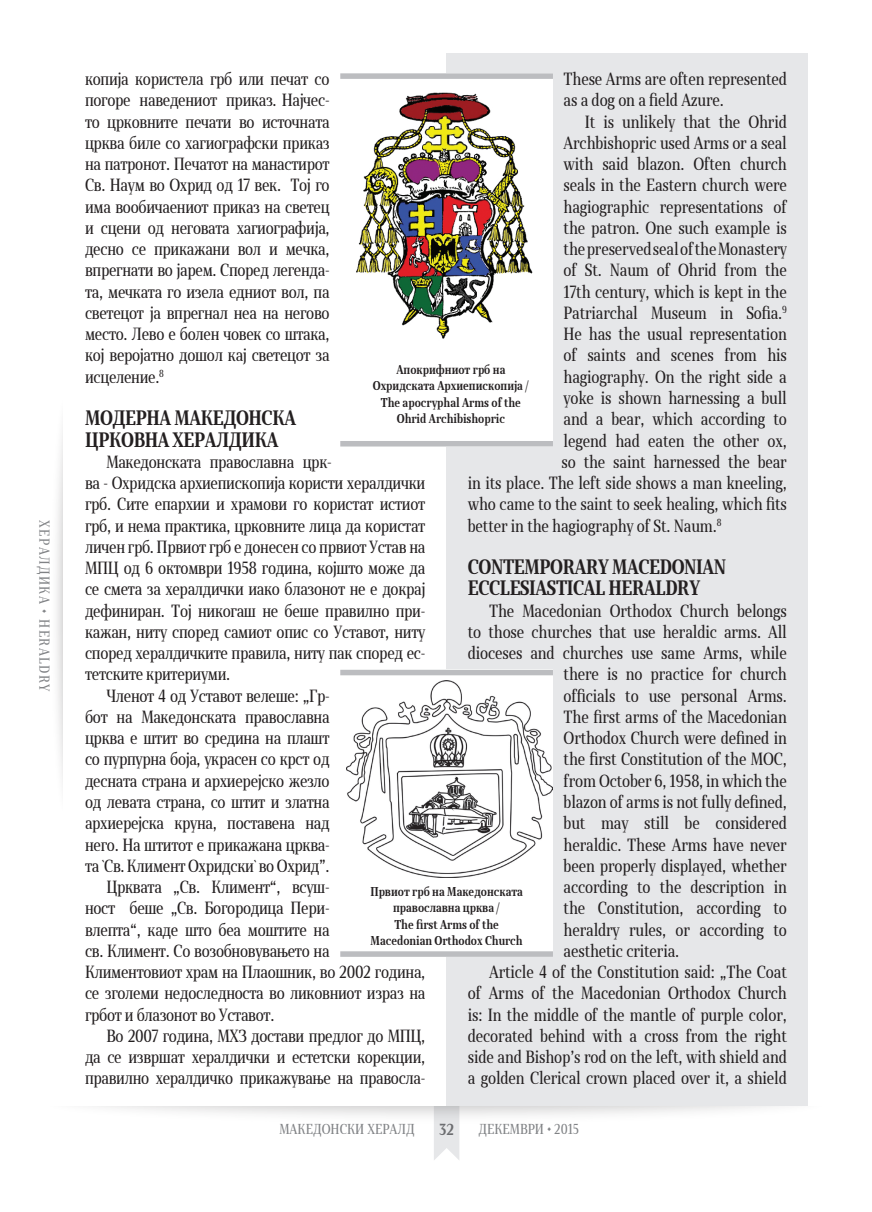
<style>
.page{position:relative;width:872px;height:1212px;background:#fff}
.page>*{position:absolute;margin:0;border:0;box-sizing:border-box;transform-origin:0 0}
.МЕЃУНАСЛОВ{font:700 19.5px/21.3px "Skola Serif Cn";letter-spacing:-.02em;color:#231f20}
.ГЛАВЕН_ТЕКСТ{font:16.5px/21.3px "Skola Serif Cn";letter-spacing:-.01em;color:#231f20;text-align:justify}
.t1{font:700 15px "Skola Serif Cn";color:#6c6d70}
.t2{font:13.5px "Skola Serif Cn";color:#808285}
.t3{font:13.5px "Skola Serif Cn";letter-spacing:.1em;color:#808285}
.ПОД_СЛИКА_1{font:700 12px/16.5px "Skola Serif Cn";color:#231f20;text-align:center}
</style>
<div class="page">
<img style="left:110px;top:1107px;width:652px;height:53px">
<div style="left:446px;top:53px;width:362px;height:1053px;background:#e6e7e9"></div>
<div style="left:340px;top:670px;width:213px;height:287px;background:#fff"></div>
<div style="left:340px;top:670px;width:213px;height:5px;background:#bcbdc0"></div>
<div style="left:340px;top:951px;width:213px;height:6px;background:#bcbdc0"></div>
<img style="left:347px;top:680px;width:206px;height:198px">
<div style="left:340px;top:73px;width:213px;height:373px;background:#fff"></div>
<div style="left:340px;top:73px;width:213px;height:6px;background:#bcbdc0"></div>
<div style="left:340px;top:441px;width:213px;height:5px;background:#bcbdc0"></div>
<img style="left:356px;top:92px;width:177px;height:247px">
<p class="t3" style="left:53px;top:520px;width:173px;rotate:90deg">ХЕРАЛДИКА • HERALDRY</p>
<p class="ГЛАВЕН_ТЕКСТ" style="left:563px;top:68px;width:225px">These Arms are often represented as a dog on a field Azure.</p>
<p class="ГЛАВЕН_ТЕКСТ" style="left:585px;top:111px;width:203px">It is unlikely that the Ohrid</p>
<p class="ГЛАВЕН_ТЕКСТ" style="left:563px;top:132px;width:225px">Archbishopric used Arms or a seal</p>
<p class="ГЛАВЕН_ТЕКСТ" style="left:563px;top:153px;width:225px">with said blazon. Often church</p>
<p class="ГЛАВЕН_ТЕКСТ" style="left:563px;top:175px;width:225px">seals in the Eastern church were</p>
<p class="ГЛАВЕН_ТЕКСТ" style="left:563px;top:196px;width:225px">hagiographic representations of</p>
<p class="ГЛАВЕН_ТЕКСТ" style="left:563px;top:217px;width:225px">the patron. One such example is</p>
<p class="ГЛАВЕН_ТЕКСТ" style="left:563px;top:238px;width:225px">the preserved seal of the Monastery</p>
<p class="ГЛАВЕН_ТЕКСТ" style="left:563px;top:260px;width:225px">of St. Naum of Ohrid from the</p>
<p class="ГЛАВЕН_ТЕКСТ" style="left:563px;top:281px;width:225px">17th century, which is kept in the</p>
<p class="ГЛАВЕН_ТЕКСТ" style="left:563px;top:302px;width:225px">Patriarchal Museum in Sofia.<sup>9</sup></p>
<p class="ГЛАВЕН_ТЕКСТ" style="left:563px;top:323px;width:225px">He has the usual representation</p>
<p class="ГЛАВЕН_ТЕКСТ" style="left:563px;top:345px;width:225px">of saints and scenes from his</p>
<p class="ГЛАВЕН_ТЕКСТ" style="left:563px;top:366px;width:225px">hagiography. On the right side a</p>
<p class="ГЛАВЕН_ТЕКСТ" style="left:563px;top:387px;width:225px">yoke is shown harnessing a bull</p>
<p class="ГЛАВЕН_ТЕКСТ" style="left:563px;top:408px;width:225px">and a bear, which according to</p>
<p class="ГЛАВЕН_ТЕКСТ" style="left:563px;top:430px;width:225px">legend had eaten the other ox,</p>
<p class="ГЛАВЕН_ТЕКСТ" style="left:561px;top:451px;width:227px">so the saint harnessed the bear</p>
<p class="ГЛАВЕН_ТЕКСТ" style="left:468px;top:472px;width:320px">in its place. The left side shows a man kneeling,</p>
<p class="ГЛАВЕН_ТЕКСТ" style="left:468px;top:493px;width:320px">who came to the saint to seek healing, which fits</p>
<p class="ГЛАВЕН_ТЕКСТ" style="left:468px;top:515px;width:255px">better in the hagiography of St. Naum.<sup>8</sup></p>
<p class="МЕЃУНАСЛОВ" style="left:468px;top:556px;width:259px">CONTEMPORARY MACEDONIAN<br>ECCLESIASTICAL HERALDRY</p>
<p class="ГЛАВЕН_ТЕКСТ" style="left:489px;top:600px;width:299px">The Macedonian Orthodox Church belongs</p>
<p class="ГЛАВЕН_ТЕКСТ" style="left:468px;top:621px;width:320px">to those churches that use heraldic arms. All</p>
<p class="ГЛАВЕН_ТЕКСТ" style="left:468px;top:642px;width:320px">dioceses and churches use same Arms, while</p>
<p class="ГЛАВЕН_ТЕКСТ" style="left:563px;top:664px;width:225px">there is no practice for church</p>
<p class="ГЛАВЕН_ТЕКСТ" style="left:563px;top:685px;width:225px">officials to use personal Arms.</p>
<p class="ГЛАВЕН_ТЕКСТ" style="left:563px;top:706px;width:225px">The first arms of the Macedonian</p>
<p class="ГЛАВЕН_ТЕКСТ" style="left:563px;top:727px;width:225px">Orthodox Church were defined in</p>
<p class="ГЛАВЕН_ТЕКСТ" style="left:563px;top:749px;width:225px">the first Constitution of the MOC,</p>
<p class="ГЛАВЕН_ТЕКСТ" style="left:563px;top:770px;width:225px">from October 6, 1958, in which the</p>
<p class="ГЛАВЕН_ТЕКСТ" style="left:563px;top:791px;width:225px">blazon of arms is not fully defined,</p>
<p class="ГЛАВЕН_ТЕКСТ" style="left:563px;top:812px;width:225px">but may still be considered</p>
<p class="ГЛАВЕН_ТЕКСТ" style="left:563px;top:834px;width:225px">heraldic. These Arms have never</p>
<p class="ГЛАВЕН_ТЕКСТ" style="left:563px;top:855px;width:225px">been properly displayed, whether</p>
<p class="ГЛАВЕН_ТЕКСТ" style="left:563px;top:876px;width:225px">according to the description in</p>
<p class="ГЛАВЕН_ТЕКСТ" style="left:563px;top:897px;width:225px">the Constitution, according to</p>
<p class="ГЛАВЕН_ТЕКСТ" style="left:563px;top:919px;width:225px">heraldry rules, or according to</p>
<p class="ГЛАВЕН_ТЕКСТ" style="left:563px;top:940px;width:117px">aesthetic criteria.</p>
<p class="ГЛАВЕН_ТЕКСТ" style="left:468px;top:961px;width:320px;text-indent:21px">Article 4 of the Constitution said: „The Coat of Arms of the Macedonian Orthodox Church is: In the middle of the mantle of purple color, decorated behind with a cross from the right side and Bishop’s rod on the left, with shield and a golden Clerical crown placed over it, a shield</p>
<p class="ГЛАВЕН_ТЕКСТ" style="left:85px;top:68px;width:246px">копија користела грб или печат со погоре наведениот приказ. Најчес&shy;то црковните печати во источната црква биле со хагиографски приказ на патронот. Печатот на манастирот Св. Наум во Охрид од 17 век. Тој го има вообичаениот приказ на светец и сцени од неговата хагиографија, десно се прикажани вол и мечка, впрегнати во јарем. Според легенда&shy;та, мечката го изела едниот вол, па светецот ја впрегнал неа на негово место. Лево е болен човек со штака, кој веројатно дошол кај светецот за исцеление.<sup>8</sup></p>
<p class="МЕЃУНАСЛОВ" style="left:85px;top:407px;width:213px">МОДЕРНА МАКЕДОНСКА<br>ЦРКОВНА ХЕРАЛДИКА</p>
<p class="ГЛАВЕН_ТЕКСТ" style="left:85px;top:451px;width:342px;text-align:left;text-indent:21px">Македонската православна црк-<br>ва - Охридска архиепископија користи хералдички грб. Сите епархии и храмови го користат истиот грб, и нема практика, црковните лица да користат личен грб. Првиот грб е донесен со првиот Устав на МПЦ од 6 октомври 1958 година, којшто може да се смета за хералдички иако блазонот не е докрај дефиниран. Тој никогаш не беше правилно при&shy;кажан, ниту според самиот опис со Уставот, ниту според хералдичките правила, ниту пак според ес&shy;тетските критериуми.</p>
<p class="ГЛАВЕН_ТЕКСТ" style="left:85px;top:685px;width:246px;text-indent:21px">Членот 4 од Уставот велеше: „Гр&shy;бот на Македонската православна црква е штит во средина на плашт со пурпурна боја, украсен со крст од десната страна и архиерејско жезло од левата страна, со штит и златна архиерејска круна, поставена над него. На штитот е прикажана црква&shy;та `Св. Климент Охридски` во Охрид”.</p>
<p class="ГЛАВЕН_ТЕКСТ" style="left:85px;top:876px;width:342px;text-align:left;text-indent:21px">Црквата „Св. Климент“, всуш-<br>ност беше „Св. Богородица Пери-<br>влепта“, каде што беа моштите на<br>св. Климент. Со возобновувањето на Климентовиот храм на Плаошник, во 2002 година, се зголеми недоследноста во ликовниот израз на грбот и блазонот во Уставот.</p>
<p class="ГЛАВЕН_ТЕКСТ" style="left:85px;top:1025px;width:342px;text-indent:21px">Во 2007 година, МХЗ достави предлог до МПЦ, да се извршат хералдички и естетски корекции, правилно хералдичко прикажување на правосла-</p>
<p class="ПОД_СЛИКА_1" style="left:396px;top:361px;width:111px">Апокрифниот грб на</p>
<p class="ПОД_СЛИКА_1" style="left:373px;top:378px;width:158px">Охридската Архиепископија /</p>
<p class="ПОД_СЛИКА_1" style="left:381px;top:394px;width:142px">The apocryphal Arms of the<br>Ohrid Archibishopric</p>
<p class="ПОД_СЛИКА_1" style="left:370px;top:883px;width:154px">Првиот грб на Македонската православна црква /</p>
<p class="ПОД_СЛИКА_1" style="left:370px;top:916px;width:153px">The first Arms of the<br>Macedonian Orthodox Church</p>
<p class="t2" style="left:279px;top:1121px;width:137px">МАКЕДОНСКИ ХЕРАЛД</p>
<p class="t1" style="left:439px;top:1120px;width:17px">32</p>
<p class="t2" style="left:478px;top:1121px;width:102px">ДЕКЕМВРИ • 2015</p>
</div>
